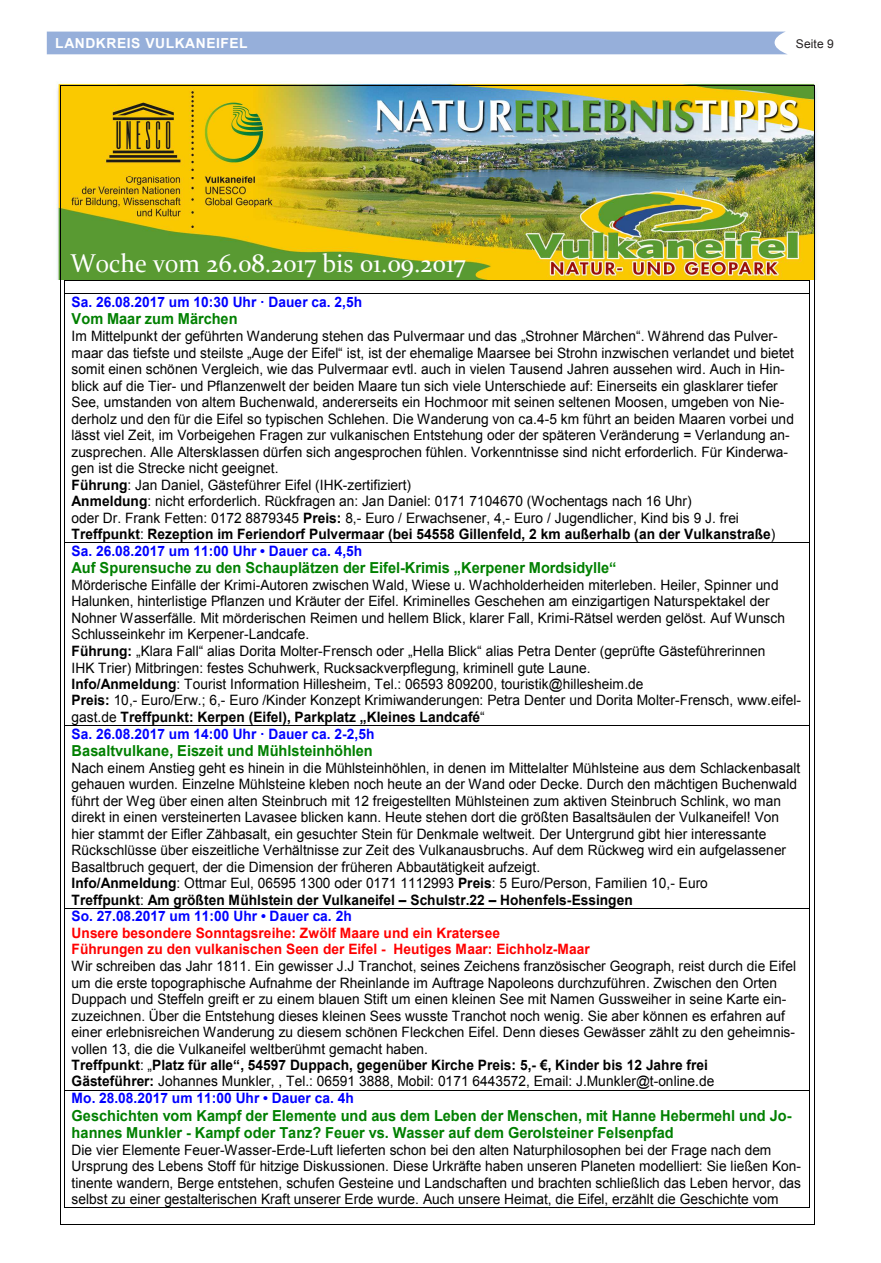
<style>
.page{position:relative;width:881px;height:1263px;background:#fff}
.page>*{position:absolute;margin:0;border:0;box-sizing:border-box;transform-origin:0 0}
.t1{font:25.8px "Constantia";color:#fff;scale:.96 1}
.t2{font:700 15.15px/17.4px "Arial";color:#008000;scale:.96 1}
.t3{font:14.25px/16.5px "Arial";color:#000;scale:.96 1}
.t4{font:700 14.25px "Arial";color:#00f;scale:.96 1}
.t5{font:700 13.8px "Arial";letter-spacing:.04em;color:#fff}
.t6{font:12px "Arial";letter-spacing:.01em;color:#231f20}
.s1{font-weight:700}
.s2{font-weight:700;color:#00f}
.s3{font-weight:700;color:#f00}
</style>
<div class="page">
<div style="left:47px;top:32px;width:740px;height:22px;background:#96afda"></div>
<img style="left:56px;top:81px;width:763px;height:198px">
<hr style="left:64px;top:280px;width:744px;height:1px;background:#000">
<svg style="left:64px;top:281px;width:1px;height:13px"></svg>
<hr style="left:64px;top:294px;width:744px;height:1px;background:#000">
<hr style="left:64px;top:294px;width:1px;height:248px;background:#000">
<hr style="left:808px;top:294px;width:1px;height:248px;background:#000">
<hr style="left:64px;top:542px;width:744px;height:1px;background:#000">
<hr style="left:64px;top:543px;width:1px;height:182px;background:#000">
<hr style="left:808px;top:543px;width:1px;height:182px;background:#000">
<hr style="left:64px;top:725px;width:744px;height:1px;background:#000">
<hr style="left:64px;top:725px;width:1px;height:183px;background:#000">
<hr style="left:808px;top:725px;width:1px;height:183px;background:#000">
<hr style="left:64px;top:908px;width:744px;height:1px;background:#000">
<hr style="left:64px;top:908px;width:1px;height:182px;background:#000">
<hr style="left:808px;top:908px;width:1px;height:182px;background:#000">
<hr style="left:64px;top:1090px;width:744px;height:1px;background:#000">
<hr style="left:64px;top:1090px;width:1px;height:117px;background:#000">
<hr style="left:64px;top:1207px;width:744px;height:1px;background:#000">
<hr style="left:808px;top:1090px;width:1px;height:117px;background:#000">
<hr style="left:61px;top:85px;width:753px;height:1px;background:#000">
<hr style="left:60px;top:86px;width:1px;height:1138px;background:#000">
<hr style="left:814px;top:86px;width:1px;height:1138px;background:#000">
<hr style="left:61px;top:1224px;width:753px;height:1px;background:#000">
<p class="t5" style="left:55px;top:34px;width:194px">LANDKREIS VULKANEIFEL</p>
<p class="t6" style="left:795px;top:36px;width:40px">Seite 9</p>
<p class="t1" style="left:70px;top:246px;width:413px">Woche vom 26.08.2017 bis 01.09.2017</p>
<p class="t4" style="left:72px;top:293px;width:304px">Sa. 26.08.2017 um 10:30 Uhr · Dauer ca. 2,5h</p>
<p class="t2" style="left:72px;top:311px;width:174px">Vom Maar zum Märchen</p>
<p class="t3" style="left:72px;top:328px;width:753px">Im Mittelpunkt der geführten Wanderung stehen das Pulvermaar und das „Strohner Märchen“. Während das Pulver&shy;maar das tiefste und steilste „Auge der Eifel“ ist, ist der ehemalige Maarsee bei Strohn inzwischen verlandet und bietet somit einen schönen Vergleich, wie das Pulvermaar evtl. auch in vielen Tausend Jahren aussehen wird. Auch in Hin&shy;blick auf die Tier- und Pflanzenwelt der beiden Maare tun sich viele Unterschiede auf: Einerseits ein glasklarer tiefer See, umstanden von altem Buchenwald, andererseits ein Hochmoor mit seinen seltenen Moosen, umgeben von Nie&shy;derholz und den für die Eifel so typischen Schlehen. Die Wanderung von ca.4-5 km führt an beiden Maaren vorbei und lässt viel Zeit, im Vorbeigehen Fragen zur vulkanischen Entstehung oder der späteren Veränderung = Verlandung an&shy;zusprechen. Alle Altersklassen dürfen sich angesprochen fühlen. Vorkenntnisse sind nicht erforderlich. Für Kinderwa&shy;gen ist die Strecke nicht geeignet.<br><span class="s1">Führung</span>: Jan Daniel, Gästeführer Eifel (IHK-zertifiziert)<br><span class="s1">Anmeldung</span>: nicht erforderlich. Rückfragen an: Jan Daniel: 0171 7104670 (Wochentags nach 16 Uhr)<br>oder Dr. Frank Fetten: 0172 8879345 <span class="s1">Preis:</span> 8,- Euro / Erwachsener, 4,- Euro / Jugendlicher, Kind bis 9 J. frei <span class="s1">Treffpunkt</span>: <span class="s1">Rezeption im Feriendorf Pulvermaar (bei 54558 Gillenfeld, 2 km außerhalb (an der Vulkanstraße</span>)<br><span class="s2">Sa. 26.08.2017 um 11:00 Uhr • Dauer ca. 4,5h</span></p>
<p class="t2" style="left:72px;top:559px;width:569px">Auf Spurensuche zu den Schauplätzen der Eifel-Krimis „Kerpener Mordsidylle“</p>
<p class="t3" style="left:72px;top:577px;width:761px">Mörderische Einfälle der Krimi-Autoren zwischen Wald, Wiese u. Wachholderheiden miterleben. Heiler, Spinner und Halunken, hinterlistige Pflanzen und Kräuter der Eifel. Kriminelles Geschehen am einzigartigen Naturspektakel der Nohner Wasserfälle. Mit mörderischen Reimen und hellem Blick, klarer Fall, Krimi-Rätsel werden gelöst. Auf Wunsch Schlusseinkehr im Kerpener-Landcafe.<br><span class="s1">Führung:</span> „Klara Fall“ alias Dorita Molter-Frensch oder „Hella Blick“ alias Petra Denter (geprüfte Gästeführerinnen<br>IHK Trier) Mitbringen: festes Schuhwerk, Rucksackverpflegung, kriminell gute Laune.<br><span class="s1">Info/Anmeldung</span>: Tourist Information Hillesheim, Tel.: 06593 809200, touristik@hillesheim.de<br><span class="s1">Preis:</span> 10,- Euro/Erw.; 6,- Euro /Kinder Konzept Krimiwanderungen: Petra Denter und Dorita Molter-Frensch, www.eifel&shy;gast.de <span class="s1">Treffpunkt: Kerpen (Eifel), Parkplatz „Kleines Landcafé</span>“<br><span class="s2">Sa. 26.08.2017 um 14:00 Uhr · Dauer ca. 2-2,5h</span></p>
<p class="t2" style="left:72px;top:742px;width:315px">Basaltvulkane, Eiszeit und Mühlsteinhöhlen</p>
<p class="t3" style="left:72px;top:760px;width:760px">Nach einem Anstieg geht es hinein in die Mühlsteinhöhlen, in denen im Mittelalter Mühlsteine aus dem Schlackenbasalt gehauen wurden. Einzelne Mühlsteine kleben noch heute an der Wand oder Decke. Durch den mächtigen Buchenwald führt der Weg über einen alten Steinbruch mit 12 freigestellten Mühlsteinen zum aktiven Steinbruch Schlink, wo man direkt in einen versteinerten Lavasee blicken kann. Heute stehen dort die größten Basaltsäulen der Vulkaneifel! Von hier stammt der Eifler Zähbasalt, ein gesuchter Stein für Denkmale weltweit. Der Untergrund gibt hier interessante Rückschlüsse über eiszeitliche Verhältnisse zur Zeit des Vulkanausbruchs. Auf dem Rückweg wird ein aufgelassener Basaltbruch gequert, der die Dimension der früheren Abbautätigkeit aufzeigt.<br><span class="s1">Info/Anmeldung</span>: Ottmar Eul, 06595 1300 oder 0171 1112993 <span class="s1">Preis</span>: 5 Euro/Person, Familien 10,- Euro<br><span class="s1">Treffpunkt</span>: <span class="s1">Am größten Mühlstein der Vulkaneifel – Schulstr.22 – Hohenfels-Essingen<br></span><span class="s2">So. 27.08.2017 um 11:00 Uhr • Dauer ca. 2h<br></span><span class="s3">Unsere besondere Sonntagsreihe: Zwölf Maare und ein Kratersee<br>Führungen zu den vulkanischen Seen der Eifel - Heutiges Maar: Eichholz-Maar<br></span>Wir schreiben das Jahr 1811. Ein gewisser J.J Tranchot, seines Zeichens französischer Geograph, reist durch die Eifel um die erste topographische Aufnahme der Rheinlande im Auftrage Napoleons durchzuführen. Zwischen den Orten Duppach und Steffeln greift er zu einem blauen Stift um einen kleinen See mit Namen Gussweiher in seine Karte ein&shy;zuzeichnen. Über die Entstehung dieses kleinen Sees wusste Tranchot noch wenig. Sie aber können es erfahren auf einer erlebnisreichen Wanderung zu diesem schönen Fleckchen Eifel. Denn dieses Gewässer zählt zu den geheimnis&shy;vollen 13, die die Vulkaneifel weltberühmt gemacht haben.<br><span class="s1">Treffpunkt</span>: „<span class="s1">Platz für alle“, 54597 Duppach, gegenüber Kirche Preis: 5,- €, Kinder bis 12 Jahre frei<br>Gästeführer:</span> Johannes Munkler, , Tel.: 06591 3888, Mobil: 0171 6443572, Email: J.Munkler@t-online.de<br><span class="s2">Mo. 28.08.2017 um 11:00 Uhr • Dauer ca. 4h</span></p>
<p class="t2" style="left:72px;top:1107px;width:751px">Geschichten vom Kampf der Elemente und aus dem Leben der Menschen, mit Hanne Hebermehl und Jo&shy;hannes Munkler - Kampf oder Tanz? Feuer vs. Wasser auf dem Gerolsteiner Felsenpfad</p>
<p class="t3" style="left:72px;top:1141px;width:761px">Die vier Elemente Feuer-Wasser-Erde-Luft lieferten schon bei den alten Naturphilosophen bei der Frage nach dem Ursprung des Lebens Stoff für hitzige Diskussionen. Diese Urkräfte haben unseren Planeten modelliert: Sie ließen Kon&shy;tinente wandern, Berge entstehen, schufen Gesteine und Landschaften und brachten schließlich das Leben hervor, das selbst zu einer gestalterischen Kraft unserer Erde wurde. Auch unsere Heimat, die Eifel, erzählt die Geschichte vom</p>
</div>
